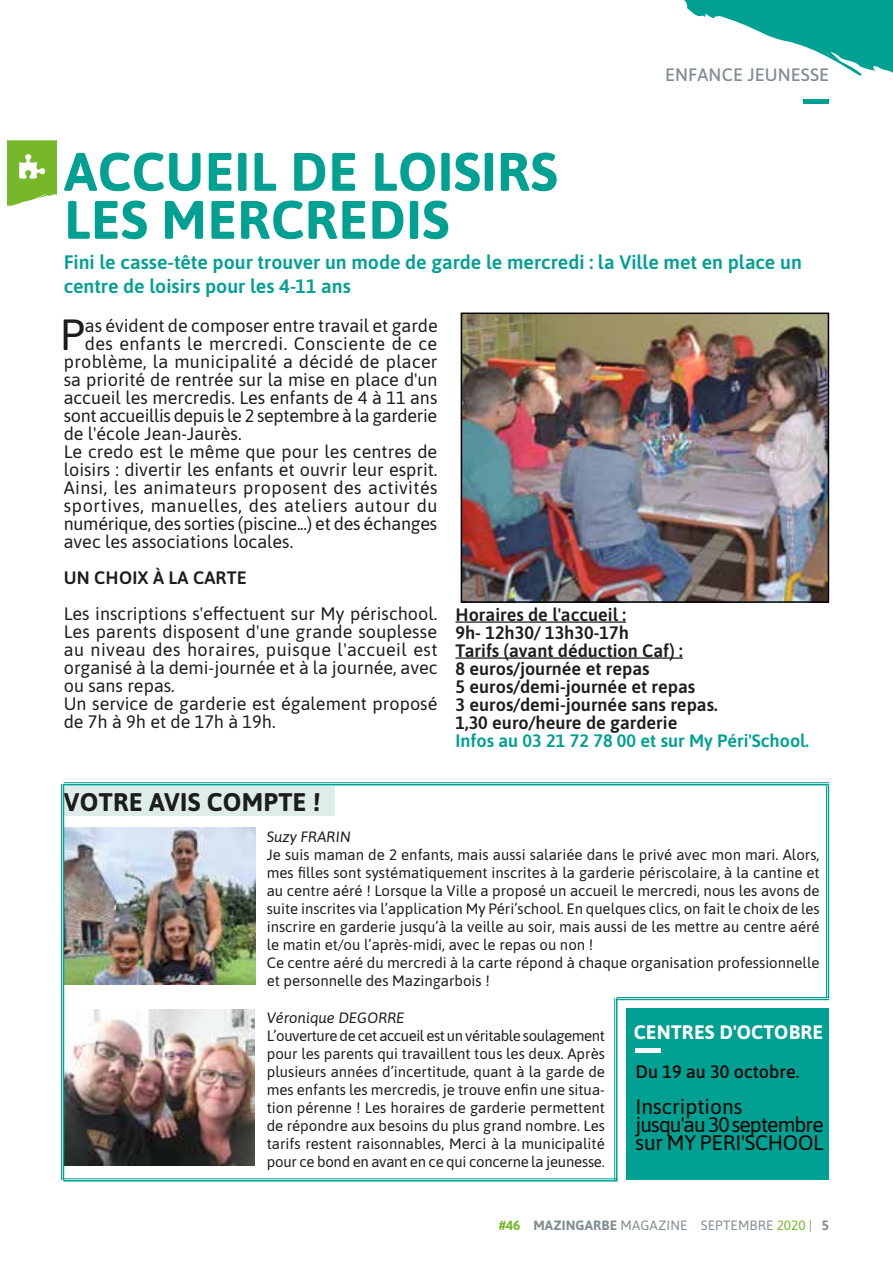
<style>
.page{position:relative;width:893px;height:1263px;background:#fff}
.page>*{position:absolute;margin:0;border:0;box-sizing:border-box;transform-origin:0 0}
.t1{font:700 54px/48px "Asap";letter-spacing:.01em;color:#00a092}
.t2{font:43.65px "Asap";color:#1c1d1d}
.t3{font:700 25.5px "Asap";letter-spacing:.01em;color:#1c1d1d}
.t4{font:21px/18px "Asap";letter-spacing:-.01em;color:#000}
.t5{font:600 19.5px/23.4px "Asap";color:#00a092}
.t6{font:700 19.5px "Asap";letter-spacing:.01em;color:#fff}
.t7{font:18px/18px "Asap";color:#1c1d1d}
.t8{font:600 18px/18px "Asap";color:#1c1d1d}
.t9{font:18px "Asap";letter-spacing:.02em;color:#1c1d1d}
.t10{font:18px "Asap";letter-spacing:-.02em;color:#1c1d1d}
.t11{font:18px "Asap";letter-spacing:.03em;color:#1c1d1d}
.t12{font:600 18px "Asap";color:#00a092}
.t13{font:500 18px "Asap";color:#000}
.t14{font:500 18px "Asap";letter-spacing:.01em;color:#838e94}
.t15{font:15px/18px "Asap";color:#1c1d1d;text-align:justify}
.t16{font:italic 15px "Asap";color:#1c1d1d}
.t17{font:13.5px "Asap";letter-spacing:.01em;color:#838e94}
.s1{font-weight:700;color:#76b82a}
.s2{font-weight:700}
.s3{color:#76b82a}
.s4{color:#878787}
</style>
<div class="page">
<svg style="left:684px;top:0;width:209px;height:76px"></svg>
<hr style="left:804px;top:99px;width:25px;height:4px;background:#00a092">
<div style="left:626px;top:1008px;width:203px;height:172px;background:#00a092"></div>
<hr style="left:635px;top:1048px;width:25px;height:4px;background:#fff">
<svg style="left:8px;top:140px;width:48px;height:66px"></svg>
<img style="left:464px;top:316px;width:362px;height:284px">
<div style="left:461px;top:313px;width:368px;height:290px;border:2px solid #000"></div>
<hr style="left:455px;top:621px;width:171px;height:2px;background:#1c1d1d">
<hr style="left:455px;top:657px;width:228px;height:2px;background:#1c1d1d">
<img style="left:64px;top:827px;width:191px;height:157px">
<img style="left:64px;top:1010px;width:190px;height:155px">
<div style="left:64px;top:787px;width:270px;height:29px;background:#deecea"></div>
<hr style="left:63px;top:784px;width:1px;height:396px;background:#00a092">
<hr style="left:61px;top:784px;width:1px;height:396px;background:#00a092">
<hr style="left:63px;top:1178px;width:555px;height:1px;background:#00a092">
<hr style="left:63px;top:1180px;width:555px;height:1px;background:#00a092">
<hr style="left:616px;top:998px;width:1px;height:182px;background:#00a092">
<hr style="left:614px;top:998px;width:1px;height:182px;background:#00a092">
<hr style="left:828px;top:786px;width:1px;height:211px;background:#00a092">
<hr style="left:826px;top:786px;width:1px;height:211px;background:#00a092">
<hr style="left:64px;top:782px;width:765px;height:1px;background:#00a092">
<hr style="left:64px;top:784px;width:765px;height:1px;background:#00a092">
<hr style="left:617px;top:997px;width:212px;height:1px;background:#00a092">
<hr style="left:617px;top:999px;width:212px;height:1px;background:#00a092">
<p class="t14" style="left:665px;top:62px;width:166px">ENFANCE JEUNESSE</p>
<h1 class="t1" style="left:64px;top:145px;width:495px">ACCUEIL DE LOISIRS<br>LES MERCREDIS</h1>
<h3 class="t5" style="left:64px;top:250px;width:740px">Fini le casse-tête pour trouver un mode de garde le mercredi : la Ville met en place un centre de loisirs pour les 4-11 ans</h3>
<h2 class="t2" style="left:60px;top:304px;width:26px">P</h2>
<p class="t7" style="left:85px;top:315px;width:354px">as évident de composer entre travail et garde</p>
<p class="t9" style="left:85px;top:331px;width:354px">des enfants le mercredi. Consciente de ce</p>
<p class="t7" style="left:64px;top:351px;width:375px">problème, la municipalité a décidé de placer</p>
<p class="t7" style="left:64px;top:369px;width:375px">sa priorité de rentrée sur la mise en place d'un</p>
<p class="t7" style="left:64px;top:387px;width:375px">accueil les mercredis. Les enfants de 4 à 11 ans</p>
<p class="t10" style="left:64px;top:403px;width:375px">sont accueillis depuis le 2 septembre à la garderie</p>
<p class="t7" style="left:64px;top:423px;width:179px">de l'école Jean-Jaurès.</p>
<p class="t7" style="left:64px;top:441px;width:375px">Le credo est le même que pour les centres de</p>
<p class="t7" style="left:64px;top:459px;width:375px">loisirs : divertir les enfants et ouvrir leur esprit.</p>
<p class="t9" style="left:64px;top:475px;width:375px">Ainsi, les animateurs proposent des activités</p>
<p class="t11" style="left:64px;top:493px;width:375px">sportives, manuelles, des ateliers autour du</p>
<p class="t7" style="left:64px;top:513px;width:375px">numérique, des sorties (piscine...) et des échanges</p>
<p class="t7" style="left:64px;top:531px;width:231px">avec les associations locales.</p>
<p class="t8" style="left:64px;top:567px;width:184px">UN CHOIX À LA CARTE</p>
<p class="t7" style="left:64px;top:603px;width:375px">Les inscriptions s'effectuent sur My périschool.<br>Les parents disposent d'une grande souplesse au niveau des horaires, puisque l'accueil est organisé à la demi-journée et à la journée, avec ou sans repas.<br>Un service de garderie est également proposé de 7h à 9h et de 17h à 19h.</p>
<p class="t8" style="left:455px;top:605px;width:264px">Horaires de l'accueil :<br>9h- 12h30/ 13h30-17h<br>Tarifs (avant déduction Caf) :<br>8 euros/journée et repas<br>5 euros/demi-journée et repas<br>3 euros/demi-journée sans repas.<br>1,30 euro/heure de garderie</p>
<p class="t12" style="left:455px;top:728px;width:355px">Infos au 03 21 72 78 00 et sur My Péri'School.</p>
<h3 class="t3" style="left:64px;top:783px;width:258px">VOTRE AVIS COMPTE !</h3>
<p class="t16" style="left:267px;top:827px;width:86px">Suzy FRARIN</p>
<p class="t15" style="left:267px;top:845px;width:554px;text-align:left">Je suis maman de 2 enfants, mais aussi salariée dans le privé avec mon mari. Alors, mes filles sont systématiquement inscrites à la garderie périscolaire, à la cantine et au centre aéré ! Lorsque la Ville a proposé un accueil le mercredi, nous les avons de suite inscrites via l’application My Péri’school. En quelques clics, on fait le choix de les inscrire en garderie jusqu’à la veille au soir, mais aussi de les mettre au centre aéré le matin et/ou l’après-midi, avec le repas ou non !<br>Ce centre aéré du mercredi à la carte répond à chaque organisation professionnelle et personnelle des Mazingarbois !</p>
<p class="t16" style="left:267px;top:1007px;width:140px">Véronique DEGORRE</p>
<p class="t15" style="left:267px;top:1025px;width:340px">L’ouverture de cet accueil est un véritable soulagement pour les parents qui travaillent tous les deux. Après plusieurs années d’incertitude, quant à la garde de mes enfants les mercredis, je trouve enfin une situa&shy;tion pérenne ! Les horaires de garderie permettent de répondre aux besoins du plus grand nombre. Les tarifs restent raisonnables, Merci à la municipalité pour ce bond en avant en ce qui concerne la jeunesse.</p>
<h3 class="t6" style="left:634px;top:1018px;width:191px">CENTRES D'OCTOBRE</h3>
<p class="t13" style="left:636px;top:1059px;width:165px">Du 19 au 30 octobre.</p>
<h3 class="t4" style="left:636px;top:1096px;width:190px">Inscriptions<br>jusqu'au 30 septembre sur MY PERI'SCHOOL</h3>
<p class="t17" style="left:499px;top:1216px;width:332px"><span class="s1">#46</span> <span class="s2">MAZINGARBE</span> MAGAZINE SEPTEMBRE <span class="s3">2020</span> <span class="s4">|</span> <span class="s2">5</span></p>
</div>
